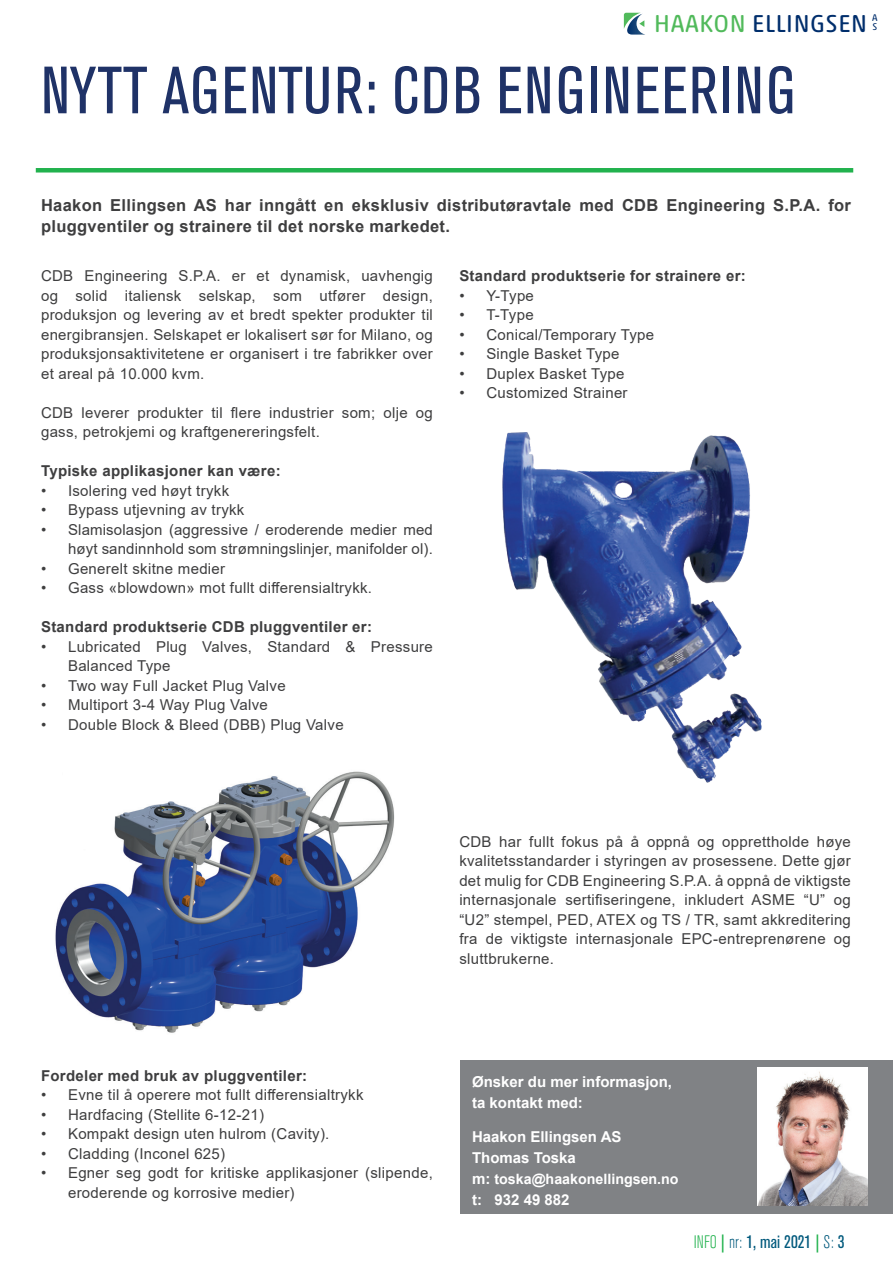
<style>
.page{position:relative;width:893px;height:1263px;background:#fff}
.page>*{position:absolute;margin:0;border:0;box-sizing:border-box;transform-origin:0 0}
.t1{font:condensed 66px "Akzidenz Grotesk BE";letter-spacing:.02em;color:#1f3267}
.t2{font:24.9px "Akko Rounded Pro";letter-spacing:.025em;color:#002e6c}
.t3{font:condensed 18px "Akzidenz Grotesk BE";color:#00597c}
.t4{font:700 16.5px/21px "Arial";letter-spacing:.02em;color:#3e3e3f}
.t5{font:15px/19.5px "Arial";letter-spacing:.02em;color:#3e3e3f}
.t6{font:700 15px "Arial";letter-spacing:.02em;color:#3e3e3f}
.t7{font:700 15px/21px "Arial";color:#fff}
.t8{font:700 14.25px "Arial";color:#fff}
.t9{font:9.75px "Akko Rounded Pro";color:#002e6c}
.s1{color:#51ba5b}
.s2{font-size:15px}
.s3{font-weight:300;color:#22b24e}
.s4{color:#22b24e}
.s5{font-weight:300}
</style>
<div class="page">
<div style="left:36px;top:168px;width:817px;height:5px;background:#22b24e"></div>
<img style="left:503px;top:433px;width:258px;height:349px">
<div style="left:461px;top:1061px;width:432px;height:153px;background:#808285"></div>
<img style="left:758px;top:1068px;width:109px;height:137px">
<img style="left:55px;top:771px;width:340px;height:262px">
<svg style="left:624px;top:13px;width:21px;height:22px"></svg>
<p class="t9" style="left:872px;top:12px;width:7px">A</p>
<p class="t2" style="left:654px;top:8px;width:214px"><span class="s1">HAAKON</span> ELLINGSEN</p>
<p class="t9" style="left:873px;top:21px;width:6px">S</p>
<p class="t1" style="left:41px;top:54px;width:755px">NYTT AGENTUR: CDB ENGINEERING</p>
<p class="t4" style="left:41px;top:195px;width:811px">Haakon Ellingsen AS har inngått en eksklusiv distributøravtale med CDB Engineering S.P.A. for pluggventiler og strainere til det norske markedet.</p>
<p class="t5" style="left:41px;top:266px;width:393px;text-align:justify">CDB Engineering S.P.A. er et dynamisk, uavhengig og solid italiensk selskap, som utfører design, produksjon og levering av et bredt spekter produkter til energibransjen. Selskapet er lokalisert sør for Milano, og produksjonsaktivitetene er organisert i tre fabrikker over et areal på 10.000 kvm.</p>
<p class="t5" style="left:41px;top:403px;width:393px">CDB leverer produkter til flere industrier som; olje og gass, petrokjemi og kraftgenereringsfelt.</p>
<p class="t6" style="left:41px;top:460px;width:241px">Typiske applikasjoner kan være:</p>
<p class="t5" style="left:41px;top:481px;width:190px">• Isolering ved høyt trykk</p>
<p class="t5" style="left:41px;top:500px;width:205px">• Bypass utjevning av trykk</p>
<p class="t5" style="left:41px;top:520px;width:393px;text-align:right">• Slamisolasjon (aggressive / eroderende medier med høyt sandinnhold som strømningslinjer, manifolder ol).</p>
<p class="t5" style="left:41px;top:559px;width:186px">• Generelt skitne medier</p>
<p class="t5" style="left:41px;top:578px;width:333px">• Gass «blowdown» mot fullt differensialtrykk.</p>
<p class="t6" style="left:41px;top:616px;width:332px">Standard produktserie CDB pluggventiler er:</p>
<p class="t5" style="left:68px;top:637px;width:366px;text-indent:-27px">• Lubricated Plug Valves, Standard &amp; Pressure<br>Balanced Type</p>
<p class="t5" style="left:41px;top:676px;width:246px">• Two way Full Jacket Plug Valve</p>
<p class="t5" style="left:41px;top:695px;width:228px">• Multiport 3-4 Way Plug Valve</p>
<p class="t5" style="left:41px;top:715px;width:304px">• Double Block &amp; Bleed (DBB) Plug Valve</p>
<p class="t6" style="left:459px;top:265px;width:288px">Standard produktserie for strainere er:</p>
<p class="t5" style="left:459px;top:286px;width:76px">• Y-Type</p>
<p class="t5" style="left:459px;top:305px;width:76px">• T-Type</p>
<p class="t5" style="left:459px;top:325px;width:196px">• Conical/Temporary Type</p>
<p class="t5" style="left:459px;top:344px;width:162px">• Single Basket Type</p>
<p class="t5" style="left:459px;top:364px;width:167px">• Duplex Basket Type</p>
<p class="t5" style="left:459px;top:383px;width:170px">• Customized Strainer</p>
<p class="t5" style="left:459px;top:832px;width:393px;text-align:justify">CDB har fullt fokus på å oppnå og opprettholde høye kvalitetsstandarder i styringen av prosessene. Dette gjør det mulig for CDB Engineering S.P.A. å oppnå de viktigste internasjonale sertifiseringene, inkludert ASME “U” og “U2” stempel, PED, ATEX og TS / TR, samt akkreditering fra de viktigste internasjonale EPC-entreprenørene og sluttbrukerne.</p>
<p class="t6" style="left:41px;top:1065px;width:268px">Fordeler med bruk av pluggventiler:</p>
<p class="t5" style="left:41px;top:1085px;width:324px">• Evne til å operere mot fullt differensialtrykk</p>
<p class="t5" style="left:41px;top:1105px;width:224px">• Hardfacing (Stellite 6-12-21)</p>
<p class="t5" style="left:41px;top:1124px;width:290px">• Kompakt design uten hulrom (Cavity).</p>
<p class="t5" style="left:41px;top:1144px;width:186px">• Cladding (Inconel 625)</p>
<p class="t5" style="left:68px;top:1163px;width:366px;text-indent:-27px">• Egner seg godt for kritiske applikasjoner (slipende, eroderende og korrosive medier)</p>
<p class="t7" style="left:472px;top:1071px;width:202px">Ønsker du mer informasjon, ta kontakt med:</p>
<p class="t7" style="left:472px;top:1126px;width:151px">Haakon Ellingsen AS</p>
<p class="t7" style="left:472px;top:1147px;width:105px">Thomas Toska</p>
<p class="t8" style="left:472px;top:1169px;width:208px"><span class="s2">m:</span> toska@haakonellingsen.no</p>
<p class="t7" style="left:472px;top:1189px;width:99px">t: 932 49 882</p>
<p class="t3" style="left:694px;top:1232px;width:152px"><span class="s3">INFO</span> <span class="s4">|</span> <span class="s5">nr:</span> 1, mai 2021 <span class="s4">|</span> <span class="s5">S:</span> 3</p>
</div>
